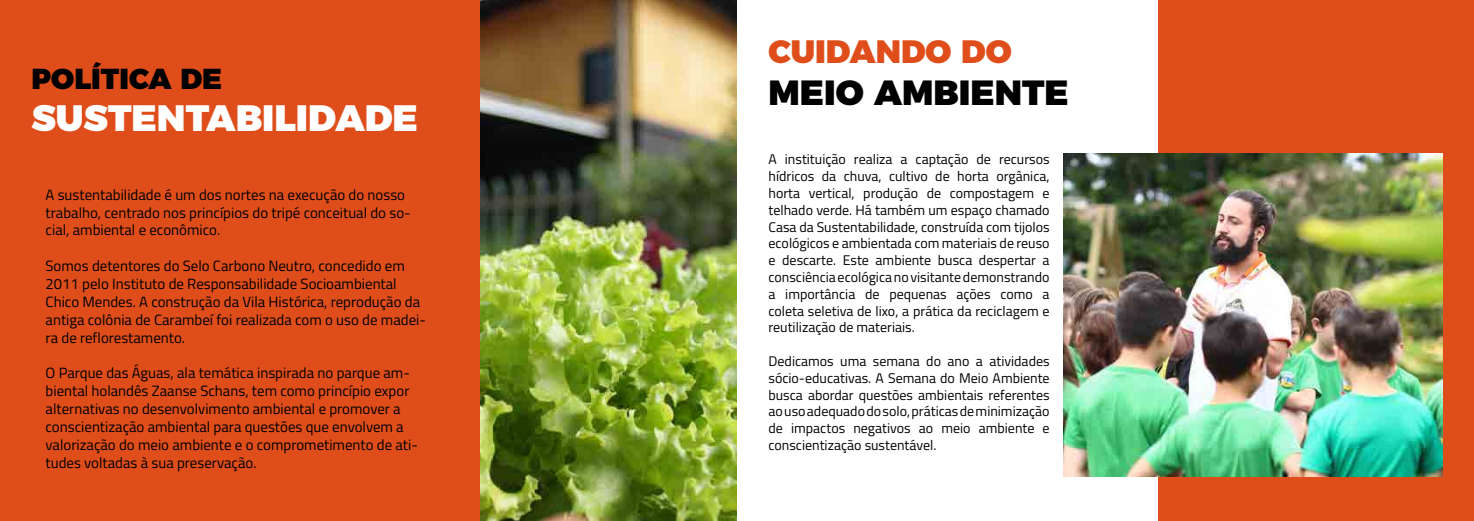
<style>
.page{position:relative;width:1474px;height:521px;background:#fff}
.page>*{position:absolute;margin:0;border:0;box-sizing:border-box;transform-origin:0 0}
.t1{font:900 36.75px "Montserrat";color:#fff}
.t2{font:900 35px "Montserrat";color:#000}
.t3{font:900 32.38px "Montserrat";color:#df4e1a}
.t4{font:900 28.88px "Montserrat";color:#000}
.t5{font:14.88px/17.8px "Titillium";color:#000}
.t6{font:14px/16.8px "Titillium";color:#000;text-align:justify}
</style>
<div class="page">
<div style="left:0;top:0;width:737px;height:521px;background:#df4e1a"></div>
<img style="left:480px;top:0;width:257px;height:521px">
<div style="left:1158px;top:0;width:315px;height:521px;background:#df4e1a"></div>
<img style="left:1063px;top:154px;width:379px;height:323px">
<h3 class="t4" style="left:32px;top:55px;width:192px">POLÍTICA DE</h3>
<h1 class="t1" style="left:32px;top:87px;width:388px">SUSTENTABILIDADE</h1>
<p class="t5" style="left:46px;top:185px;width:366px">A sustentabilidade é um dos nortes na execução do nosso trabalho, centrado nos princípios do tripé conceitual do so&shy;cial, ambiental e econômico.</p>
<p class="t5" style="left:46px;top:256px;width:382px">Somos detentores do Selo Carbono Neutro, concedido em 2011 pelo Instituto de Responsabilidade Socioambiental Chico Mendes. A construção da Vila Histórica, reprodução da antiga colônia de Carambeí foi realizada com o uso de madei&shy;ra de reflorestamento.</p>
<p class="t5" style="left:46px;top:363px;width:374px">O Parque das Águas, ala temática inspirada no parque am&shy;biental holandês Zaanse Schans, tem como princípio expor alternativas no desenvolvimento ambiental e promover a conscientização ambiental para questões que envolvem a valorização do meio ambiente e o comprometimento de ati&shy;tudes voltadas à sua preservação.</p>
<h3 class="t3" style="left:768px;top:24px;width:245px">CUIDANDO DO</h3>
<h2 class="t2" style="left:768px;top:63px;width:301px">MEIO AMBIENTE</h2>
<p class="t6" style="left:768px;top:150px;width:283px">A instituição realiza a captação de recursos hídricos da chuva, cultivo de horta orgânica, horta vertical, produção de compostagem e telhado verde. Há também um espaço chamado Casa da Sustentabilidade, construída com tijolos ecológicos e ambientada com materiais de reuso e descarte. Este ambiente busca despertar a consciência ecológica no visitante demonstrando a importância de pequenas ações como a coleta seletiva de lixo, a prática da reciclagem e reutilização de materiais.</p>
<p class="t6" style="left:768px;top:352px;width:283px">Dedicamos uma semana do ano a atividades sócio-educativas. A Semana do Meio Ambiente busca abordar questões ambientais referentes ao uso adequado do solo, práticas de minimização de impactos negativos ao meio ambiente e conscientização sustentável.</p>
</div>
